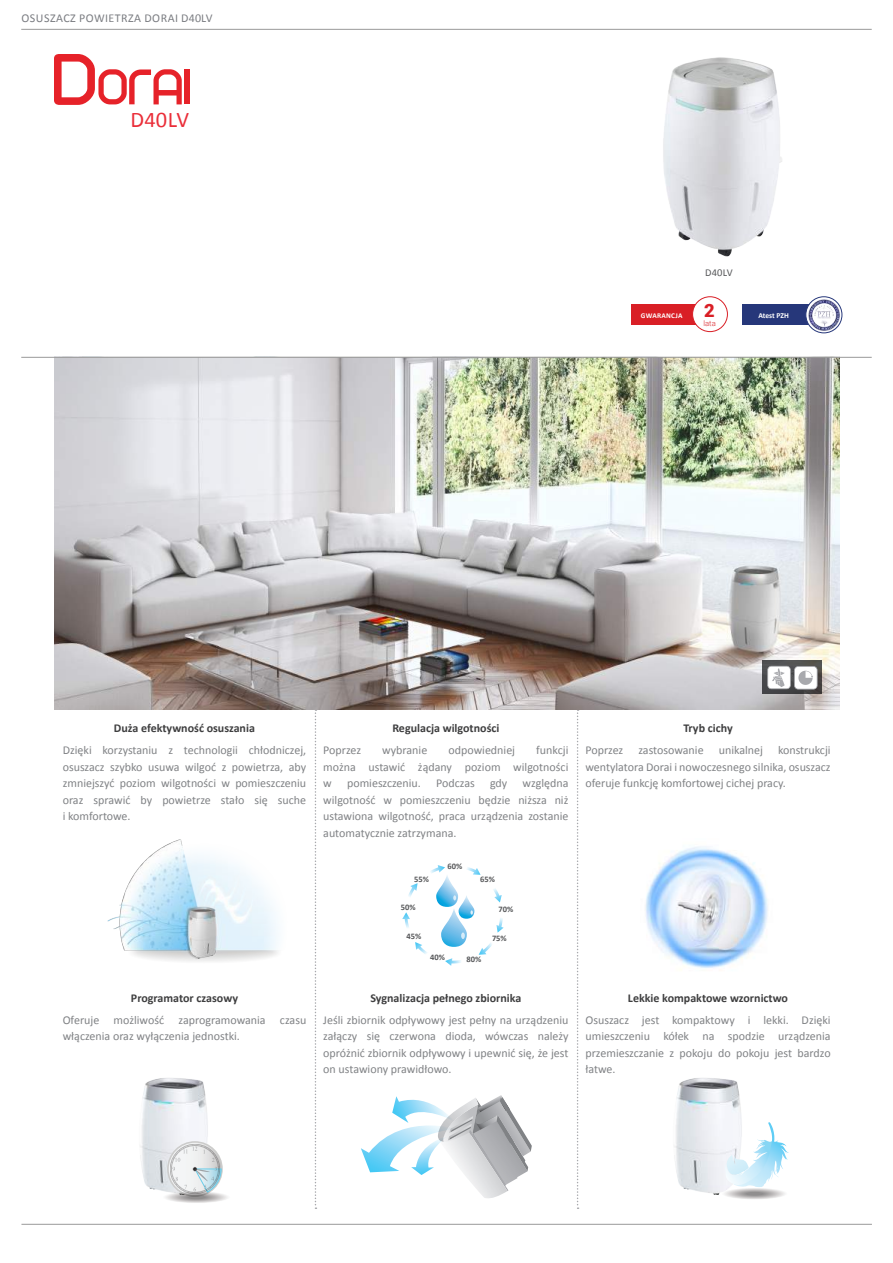
<style>
.page{position:relative;width:893px;height:1263px;background:#fff}
.page>*{position:absolute;margin:0;border:0;box-sizing:border-box;transform-origin:0 0}
.t1{font:22.35px "Calibri";letter-spacing:.01em;color:#ea2e39}
.t2{font:900 18.3px "Roboto";color:#d91f26}
.t3{font:12px/16.5px "Calibri";color:#808285;text-align:justify}
.t4{font:700 12px "Calibri";color:#3e3e3f}
.t5{font:12px "Calibri";letter-spacing:.04em;color:#7b7d82}
.t6{font:10.5px "Calibri";letter-spacing:.01em;color:#57585a}
.t7{font:700 8.55px "Calibri";color:#57585a}
.t8{font:700 7.65px "Calibri";letter-spacing:-.01em;color:#fff}
.t9{font:300 7.65px "Roboto";color:#d91f26}
.t10{font:700 7.35px "Calibri";letter-spacing:.04em;color:#fff}
</style>
<div class="page">
<hr style="left:21px;top:29px;width:851px;height:1px;background:#999">
<div style="left:631px;top:304px;width:79px;height:20px;background:#d91f26"></div>
<div style="left:693px;top:297px;width:34px;height:35px;background:#fff;border-radius:50%"></div>
<div style="left:692px;top:296px;width:36px;height:36px;border:1px solid #d91f26;border-radius:50%"></div>
<svg style="left:54px;top:54px;width:128px;height:51px"></svg>
<div style="left:184px;top:69px;width:6px;height:35px;background:#e62229"></div>
<img style="left:663px;top:57px;width:119px;height:200px">
<div style="left:742px;top:304px;width:82px;height:21px;background:#26377a"></div>
<div style="left:805px;top:296px;width:37px;height:37px;border:1px solid #26377a;border-radius:50%"></div>
<img style="left:807px;top:298px;width:33px;height:33px">
<hr style="left:21px;top:1224px;width:851px;height:1px;background:#999">
<svg style="left:315px;top:709px;width:1px;height:500px"></svg>
<svg style="left:577px;top:709px;width:2px;height:500px"></svg>
<img style="left:54px;top:358px;width:785px;height:351px">
<hr style="left:21px;top:357px;width:851px;height:1px;background:#999">
<svg style="left:763px;top:661px;width:59px;height:33px"></svg>
<svg style="left:767px;top:666px;width:50px;height:23px"></svg>
<svg style="left:459px;top:895px;width:15px;height:24px"></svg>
<svg style="left:441px;top:908px;width:26px;height:39px"></svg>
<svg style="left:436px;top:874px;width:22px;height:33px"></svg>
<svg style="left:461px;top:932px;width:4px;height:7px"></svg>
<svg style="left:453px;top:895px;width:3px;height:5px"></svg>
<svg style="left:470px;top:910px;width:3px;height:5px"></svg>
<svg style="left:479px;top:943px;width:13px;height:12px"></svg>
<svg style="left:445px;top:958px;width:16px;height:8px"></svg>
<svg style="left:415px;top:942px;width:12px;height:12px"></svg>
<svg style="left:402px;top:912px;width:8px;height:16px"></svg>
<svg style="left:408px;top:883px;width:10px;height:14px"></svg>
<svg style="left:430px;top:865px;width:15px;height:10px"></svg>
<svg style="left:467px;top:867px;width:14px;height:8px"></svg>
<svg style="left:493px;top:888px;width:9px;height:14px"></svg>
<svg style="left:496px;top:918px;width:8px;height:14px"></svg>
<img style="left:107px;top:840px;width:171px;height:122px">
<img style="left:140px;top:1078px;width:68px;height:113px">
<svg style="left:162px;top:1144px;width:66px;height:59px"></svg>
<img style="left:479px;top:1191px;width:28px;height:7px">
<svg style="left:361px;top:1096px;width:171px;height:95px"></svg>
<img style="left:674px;top:1078px;width:68px;height:116px">
<svg style="left:721px;top:1187px;width:64px;height:12px"></svg>
<img style="left:725px;top:1139px;width:8px;height:46px">
<img style="left:733px;top:1124px;width:56px;height:64px">
<img style="left:727px;top:1154px;width:22px;height:21px">
<img style="left:645px;top:846px;width:123px;height:122px">
<p class="t5" style="left:21px;top:10px;width:193px">OSUSZACZ POWIETRZA DORAI D40LV</p>
<h1 class="t1" style="left:130px;top:104px;width:60px">D40LV</h1>
<p class="t10" style="left:641px;top:310px;width:43px">GWARANCJA</p>
<p class="t6" style="left:705px;top:265px;width:29px">D40LV</p>
<h2 class="t2" style="left:704px;top:297px;width:12px">2</h2>
<p class="t9" style="left:703px;top:318px;width:14px">lata</p>
<p class="t8" style="left:759px;top:310px;width:32px">Atest PZH</p>
<p class="t4" style="left:114px;top:719px;width:143px">Duża efektywność osuszania</p>
<p class="t4" style="left:392px;top:719px;width:109px">Regulacja wilgotności</p>
<p class="t4" style="left:683px;top:719px;width:51px">Tryb cichy</p>
<p class="t3" style="left:323px;top:741px;width:247px;text-indent:213px">funkcji można ustawić żądany poziom wilgotności w</p>
<p class="t3" style="left:63px;top:741px;width:245px">Dzięki korzystaniu z technologii chłodniczej, osuszacz szybko usuwa wilgoć z powietrza, aby zmniejszyć poziom wilgotności w pomieszczeniu oraz sprawić by powietrze stało się suche i komfortowe.</p>
<p class="t3" style="left:323px;top:741px;width:39px">Poprzez</p>
<p class="t3" style="left:382px;top:741px;width:47px">wybranie</p>
<p class="t3" style="left:448px;top:741px;width:68px">odpowiedniej</p>
<p class="t3" style="left:323px;top:774px;width:247px;text-indent:199px">względna wilgotność w pomieszczeniu będzie niższa niż ustawiona wilgotność, praca urządzenia zostanie automatycznie zatrzymana.</p>
<p class="t3" style="left:347px;top:774px;width:75px">pomieszczeniu.</p>
<p class="t3" style="left:436px;top:774px;width:40px">Podczas</p>
<p class="t3" style="left:490px;top:774px;width:19px">gdy</p>
<p class="t7" style="left:414px;top:873px;width:16px">55%</p>
<p class="t7" style="left:401px;top:901px;width:16px">50%</p>
<p class="t7" style="left:407px;top:930px;width:16px">45%</p>
<p class="t7" style="left:447px;top:860px;width:16px">60%</p>
<p class="t7" style="left:480px;top:873px;width:16px">65%</p>
<p class="t7" style="left:499px;top:903px;width:16px">70%</p>
<p class="t7" style="left:492px;top:932px;width:16px">75%</p>
<p class="t7" style="left:430px;top:951px;width:16px">40%</p>
<p class="t7" style="left:466px;top:953px;width:16px">80%</p>
<p class="t3" style="left:585px;top:741px;width:247px;text-indent:193px">konstrukcji wentylatora Dorai i nowoczesnego silnika, osuszacz oferuje funkcję komfortowej cichej pracy.</p>
<p class="t3" style="left:585px;top:741px;width:39px">Poprzez</p>
<p class="t3" style="left:638px;top:741px;width:67px">zastosowanie</p>
<p class="t3" style="left:719px;top:741px;width:46px">unikalnej</p>
<p class="t4" style="left:131px;top:989px;width:109px">Programator czasowy</p>
<p class="t4" style="left:370px;top:989px;width:152px">Sygnalizacja pełnego zbiornika</p>
<p class="t4" style="left:628px;top:989px;width:162px">Lekkie kompaktowe wzornictwo</p>
<p class="t3" style="left:63px;top:1011px;width:245px">Oferuje możliwość zaprogramowania czasu włączenia oraz wyłączenia jednostki.</p>
<p class="t3" style="left:323px;top:1011px;width:247px">Jeśli zbiornik odpływowy jest pełny na urządzeniu załączy się czerwona dioda, wówczas należy opróżnić zbiornik odpływowy i upewnić się, że jest on ustawiony prawidłowo.</p>
<p class="t3" style="left:585px;top:1011px;width:247px">Osuszacz jest kompaktowy i lekki. Dzięki umieszczeniu kółek na spodzie urządzenia przemieszczanie z pokoju do pokoju jest bardzo łatwe.</p>
</div>
